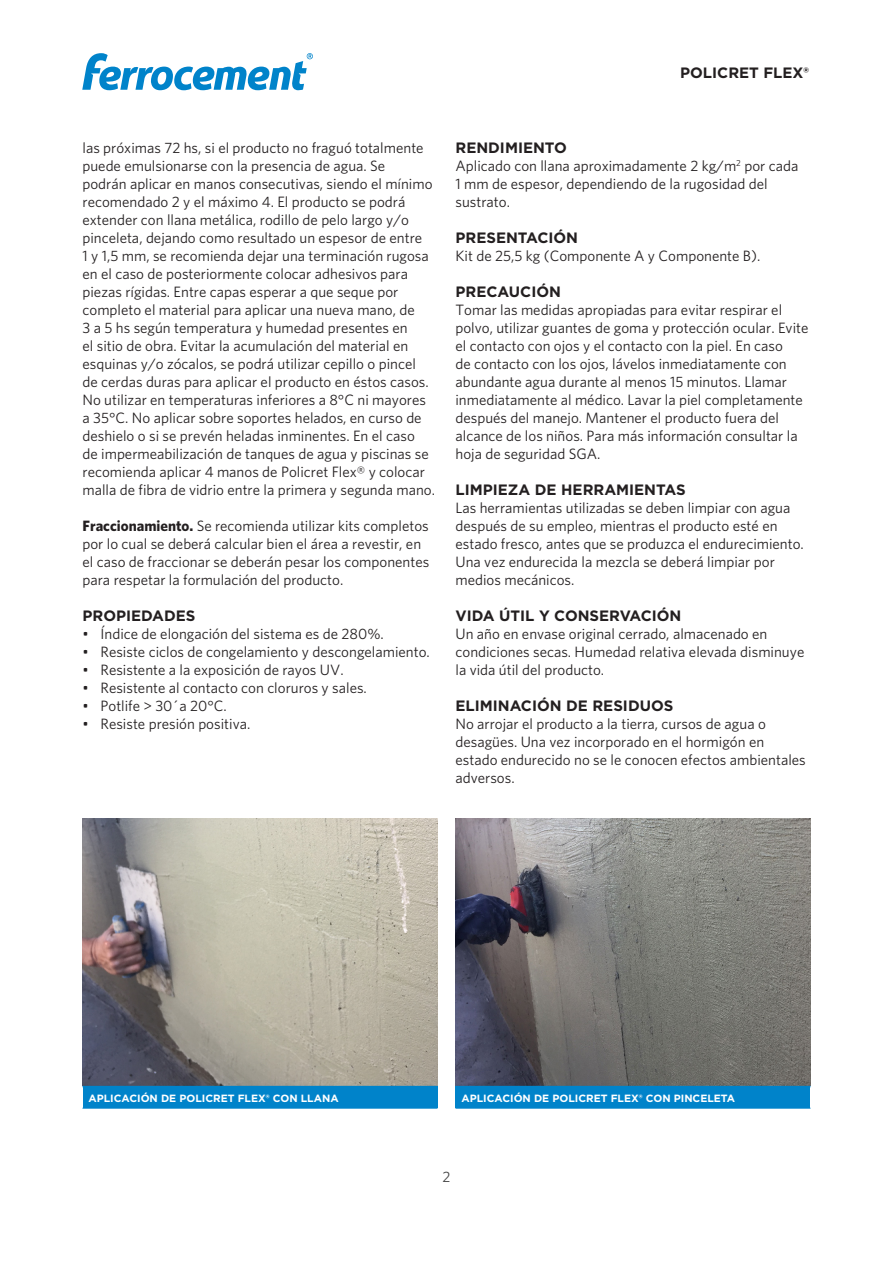
<style>
.page{position:relative;width:893px;height:1263px;background:#fff}
.page>*{position:absolute;margin:0;border:0;box-sizing:border-box;transform-origin:0 0}
.t1{font:15px/18px "Whitney";color:#231f20}
.Título_interno_anidado{font:700 15px "Gotham";color:#231f20}
.t2{font:15px "Whitney";color:#434343}
.Titulo_tabla{font:700 10.5px "Gotham";color:#fff}
.s1{font-weight:700}
</style>
<div class="page">
<svg style="left:82px;top:53px;width:231px;height:37px"></svg>
<img style="left:82px;top:819px;width:355px;height:267px">
<img style="left:455px;top:819px;width:355px;height:267px">
<div style="left:82px;top:1086px;width:355px;height:22px;background:#0083ca"></div>
<hr style="left:82px;top:1108px;width:355px;height:1px;background:#0083ca">
<div style="left:455px;top:1086px;width:355px;height:22px;background:#0083ca"></div>
<hr style="left:455px;top:1108px;width:355px;height:1px;background:#0083ca">
<p class="Título_interno_anidado" style="left:680px;top:62px;width:130px">POLICRET FLEX®</p>
<p class="t1" style="left:82px;top:138px;width:354px">las próximas 72 hs, si el producto no fraguó totalmente puede emulsionarse con la presencia de agua. Se<br>podrán aplicar en manos consecutivas, siendo el mínimo recomendado 2 y el máximo 4. El producto se podrá extender con llana metálica, rodillo de pelo largo y/o pinceleta, dejando como resultado un espesor de entre<br>1 y 1,5 mm, se recomienda dejar una terminación rugosa en el caso de posteriormente colocar adhesivos para piezas rígidas. Entre capas esperar a que seque por completo el material para aplicar una nueva mano, de<br>3 a 5 hs según temperatura y humedad presentes en<br>el sitio de obra. Evitar la acumulación del material en esquinas y/o zócalos, se podrá utilizar cepillo o pincel de cerdas duras para aplicar el producto en éstos casos.<br>No utilizar en temperaturas inferiores a 8°C ni mayores a 35°C. No aplicar sobre soportes helados, en curso de deshielo o si se prevén heladas inminentes. En el caso<br>de impermeabilización de tanques de agua y piscinas se recomienda aplicar 4 manos de Policret Flex® y colocar malla de fibra de vidrio entre la primera y segunda mano.</p>
<p class="t1" style="left:82px;top:516px;width:348px"><span class="s1">Fraccionamiento.</span> Se recomienda utilizar kits completos por lo cual se deberá calcular bien el área a revestir, en el caso de fraccionar se deberán pesar los componentes para respetar la formulación del producto.</p>
<p class="Título_interno_anidado" style="left:82px;top:605px;width:114px">PROPIEDADES</p>
<p class="t1" style="left:82px;top:624px;width:303px">• Índice de elongación del sistema es de 280%.</p>
<p class="t1" style="left:82px;top:642px;width:349px">• Resiste ciclos de congelamiento y descongelamiento.</p>
<p class="t1" style="left:82px;top:660px;width:263px">• Resistente a la exposición de rayos UV.</p>
<p class="t1" style="left:82px;top:678px;width:286px">• Resistente al contacto con cloruros y sales.</p>
<p class="t1" style="left:82px;top:696px;width:146px">• Potlife &gt; 30´a 20°C.</p>
<p class="t1" style="left:82px;top:714px;width:169px">• Resiste presión positiva.</p>
<p class="Título_interno_anidado" style="left:455px;top:137px;width:113px">RENDIMIENTO</p>
<p class="t1" style="left:455px;top:156px;width:344px">Aplicado con llana aproximadamente 2 kg/m<sup>2</sup> por cada<br>1 mm de espesor, dependiendo de la rugosidad del sustrato.</p>
<p class="Título_interno_anidado" style="left:455px;top:227px;width:124px">PRESENTACIÓN</p>
<p class="t1" style="left:455px;top:246px;width:306px">Kit de 25,5 kg (Componente A y Componente B).</p>
<p class="Título_interno_anidado" style="left:455px;top:281px;width:107px">PRECAUCIÓN</p>
<p class="t1" style="left:455px;top:300px;width:354px">Tomar las medidas apropiadas para evitar respirar el polvo, utilizar guantes de goma y protección ocular. Evite el contacto con ojos y el contacto con la piel. En caso<br>de contacto con los ojos, lávelos inmediatamente con abundante agua durante al menos 15 minutos. Llamar inmediatamente al médico. Lavar la piel completamente después del manejo. Mantener el producto fuera del alcance de los niños. Para más información consultar la hoja de seguridad SGA.</p>
<p class="Título_interno_anidado" style="left:455px;top:479px;width:232px">LIMPIEZA DE HERRAMIENTAS</p>
<p class="t1" style="left:455px;top:498px;width:350px">Las herramientas utilizadas se deben limpiar con agua después de su empleo, mientras el producto esté en estado fresco, antes que se produzca el endurecimiento.<br>Una vez endurecida la mezcla se deberá limpiar por medios mecánicos.</p>
<p class="Título_interno_anidado" style="left:455px;top:605px;width:227px">VIDA ÚTIL Y CONSERVACIÓN</p>
<p class="t1" style="left:455px;top:624px;width:350px">Un año en envase original cerrado, almacenado en condiciones secas. Humedad relativa elevada disminuye la vida útil del producto.</p>
<p class="Título_interno_anidado" style="left:455px;top:695px;width:219px">ELIMINACIÓN DE RESIDUOS</p>
<p class="t1" style="left:455px;top:714px;width:352px">No arrojar el producto a la tierra, cursos de agua o desagües. Una vez incorporado en el hormigón en estado endurecido no se le conocen efectos ambientales adversos.</p>
<p class="Titulo_tabla" style="left:88px;top:1091px;width:252px">APLICACIÓN DE POLICRET FLEX® CON LLANA</p>
<p class="Titulo_tabla" style="left:461px;top:1091px;width:275px">APLICACIÓN DE POLICRET FLEX® CON PINCELETA</p>
<p class="t2" style="left:442px;top:1168px;width:10px">2</p>
</div>
